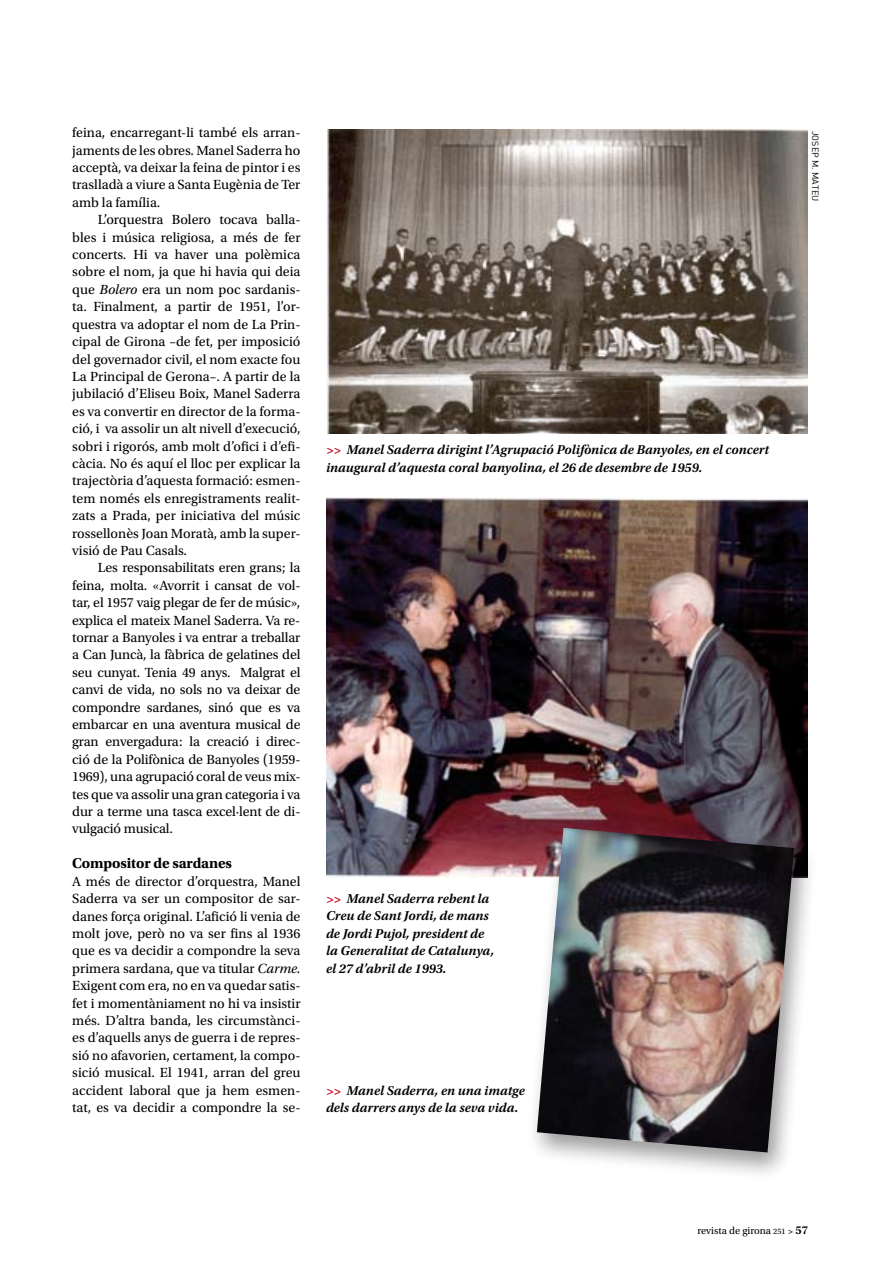
<style>
.page{position:relative;width:893px;height:1276px;background:#fff}
.page>*{position:absolute;margin:0;border:0;box-sizing:border-box;transform-origin:0 0}
.t1{font:700 15px "Utopia Std";letter-spacing:-.01em;color:#000}
.t2{font:13.95px/17.4px "Utopia Std";color:#000;text-align:justify}
.t3{font:italic 600 13.5px/17.4px "Utopia Std";color:#000}
.t4{font:10.5px "Utopia Std";color:#000}
.t5{font:9px "DIN";color:#000}
.s1{font-style:italic}
.s2{color:#ce0019}
.s3{font-size:8.25px}
.s4{font-weight:600;font-size:9px}
.s5{font-weight:600;font-size:12px}
</style>
<div class="page">
<img style="left:326px;top:130px;width:482px;height:304px">
<img style="left:326px;top:497px;width:482px;height:381px">
<div style="left:523px;top:819px;width:294px;height:361px;background:#000;opacity:.4"></div>
<img style="left:537px;top:828px;width:257px;height:324px">
<p class="t2" style="left:72px;top:124px;width:230px">feina, encarregant-li també els arran&shy;jaments de les obres. Manel Saderra ho acceptà, va deixar la feina de pintor i es traslladà a viure a Santa Eugènia de Ter amb la família.</p>
<p class="t2" style="left:72px;top:211px;width:230px;text-indent:26px">L’orquestra Bolero tocava balla&shy;bles i música religiosa, a més de fer concerts. Hi va haver una polèmica sobre el nom, ja que hi havia qui deia que <span class="s1">Bolero</span> era un nom poc sardanis&shy;ta. Finalment, a partir de 1951, l’or&shy;questra va adoptar el nom de La Prin&shy;cipal de Girona –de fet, per imposició del governador civil, el nom exacte fou La Principal de Gerona–. A partir de la jubilació d’Eliseu Boix, Manel Saderra es va convertir en director de la forma&shy;ció, i va assolir un alt nivell d’execució, sobri i rigorós, amb molt d’ofici i d’efi&shy;càcia. No és aquí el lloc per explicar la trajectòria d’aquesta formació: esmen&shy;tem només els enregistraments realit&shy;zats a Prada, per iniciativa del músic rossellonès Joan Moratà, amb la super&shy;visió de Pau Casals.</p>
<p class="t2" style="left:72px;top:559px;width:230px;text-indent:26px">Les responsabilitats eren grans; la feina, molta. «Avorrit i cansat de vol&shy;tar, el 1957 vaig plegar de fer de músic», explica el mateix Manel Saderra. Va re&shy;tornar a Banyoles i va entrar a treballar a Can Juncà, la fàbrica de gelatines del seu cunyat. Tenia 49 anys. Malgrat el canvi de vida, no sols no va deixar de compondre sardanes, sinó que es va embarcar en una aventura musical de gran envergadura: la creació i direc&shy;ció de la Polifònica de Banyoles (1959- 1969), una agrupació coral de veus mix&shy;tes que va assolir una gran categoria i va dur a terme una tasca excel·lent de di&shy;vulgació musical.</p>
<p class="t1" style="left:72px;top:854px;width:161px">Compositor de sardanes</p>
<p class="t2" style="left:72px;top:872px;width:230px">A més de director d’orquestra, Manel Saderra va ser un compositor de sar&shy;danes força original. L’afició li venia de molt jove, però no va ser fins al 1936 que es va decidir a compondre la seva primera sardana, que va titular <span class="s1">Carme.<br></span>Exigent com era, no en va quedar satis&shy;fet i momentàniament no hi va insistir més. D’altra banda, les circumstànci&shy;es d’aquells anys de guerra i de repres&shy;sió no afavorien, certament, la compo&shy;sició musical. El 1941, arran del greu accident laboral que ja hem esmen&shy;tat, es va decidir a compondre la se-</p>
<p class="t3" style="left:326px;top:441px;width:444px"><span class="s2">&gt;&gt;</span> Manel Saderra dirigint l’Agrupació Polifònica de Banyoles, en el concert inaugural d’aquesta coral banyolina, el 26 de desembre de 1959.</p>
<p class="t3" style="left:326px;top:890px;width:170px"><span class="s2">&gt;&gt;</span> Manel Saderra rebent la<br>Creu de Sant Jordi, de mans de Jordi Pujol, president de la Generalitat de Catalunya, el 27 d’abril de 1993.</p>
<p class="t3" style="left:326px;top:1082px;width:200px"><span class="s2">&gt;&gt;</span> Manel Saderra, en una imatge dels darrers anys de la seva vida.</p>
<p class="t5" style="left:821px;top:131px;width:72px;rotate:90deg">Josep M . Mateu</p>
<p class="t4" style="left:697px;top:1224px;width:112px">revista de girona <span class="s3">251</span> <span class="s4">&gt;</span> <span class="s5">57</span></p>
</div>
